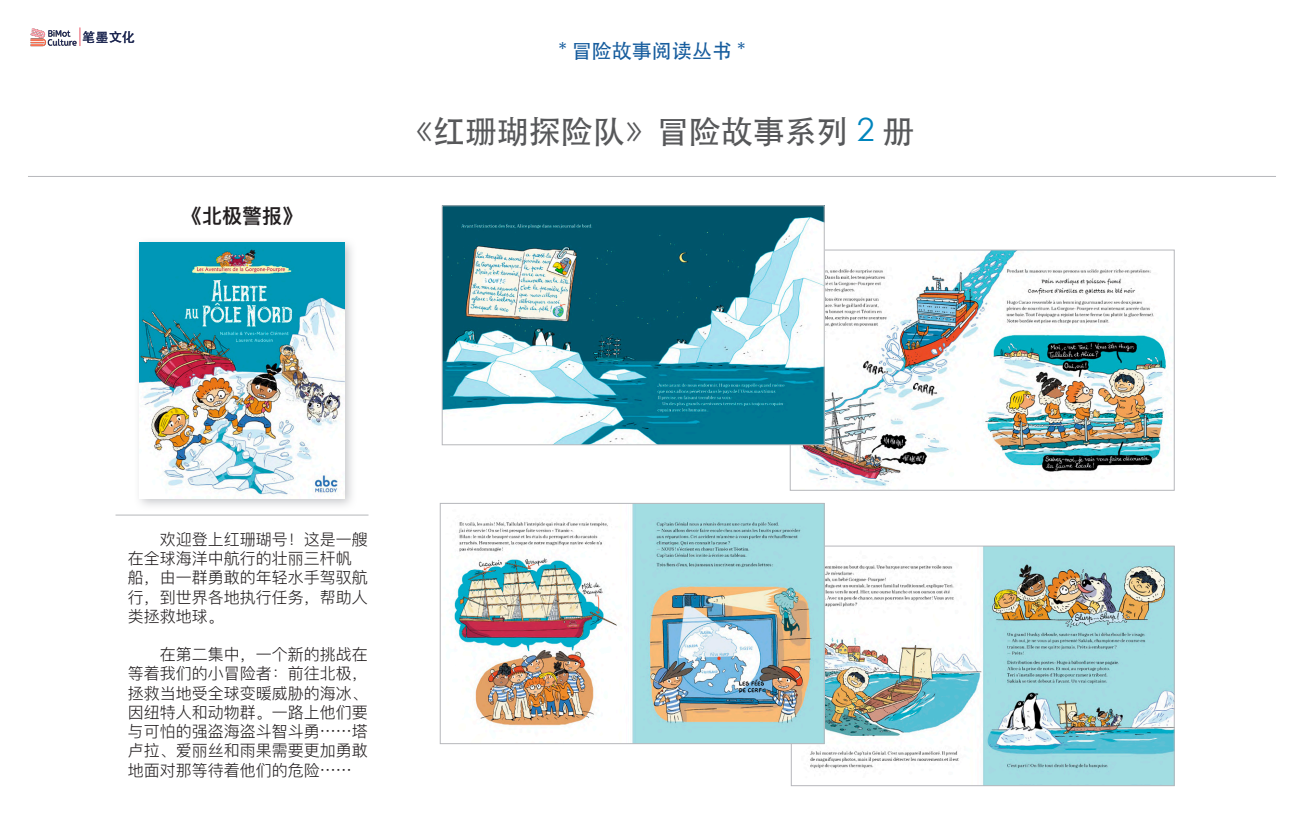
<style>
.page{position:relative;width:1304px;height:840px;background:#fff}
.page>*{position:absolute;margin:0;border:0;box-sizing:border-box;transform-origin:0 0}
.t1{font:32px "ST Heiti";color:#57585a}
.t2{font:20px "ST Heiti";color:#175d9e}
.图书简介{font:600 20px "Ping Fang SC";color:#231f20}
.图书基本信息{font:300 16px/19.2px "Ping Fang SC";color:#231f20}
.t3{font:13.2px "ST Heiti";color:#1c2650}
.s1{color:#0085bd}
.s2{font-family:"Hiragino Sans GB W3";font-weight:400}
</style>
<div class="page">
<img style="left:30px;top:28px;width:47px;height:18px">
<hr style="left:28px;top:176px;width:1248px;height:1px;background:#b6b7bb">
<svg style="left:80px;top:28px;width:1px;height:18px"></svg>
<hr style="left:116px;top:514px;width:253px;height:1px;background:#b6b7bb">
<div style="left:134px;top:236px;width:223px;height:274px;background:#b6b7bb;opacity:.75"></div>
<img style="left:140px;top:242px;width:204px;height:255px">
<img style="left:792px;top:251px;width:375px;height:235px">
<div style="left:790px;top:249px;width:384px;height:241px;border:1px solid #b6b7bb"></div>
<img style="left:793px;top:547px;width:379px;height:236px">
<div style="left:791px;top:545px;width:383px;height:240px;border:1px solid #b6b7bb"></div>
<img style="left:453px;top:505px;width:370px;height:236px">
<div style="left:440px;top:503px;width:385px;height:240px;border:1px solid #b6b7bb"></div>
<img style="left:444px;top:207px;width:379px;height:236px">
<div style="left:442px;top:205px;width:383px;height:240px;border:1px solid #b6b7bb"></div>
<p class="t3" style="left:82px;top:30px;width:54px">笔墨文化</p>
<p class="图书简介" style="left:182px;top:203px;width:122px">《北极警报》</p>
<p class="t2" style="left:558px;top:41px;width:188px">* 冒险故事阅读丛书 *</p>
<p class="t1" style="left:401px;top:115px;width:515px">《红珊瑚探险队》冒险故事系列 <span class="s1">2</span> 册</p>
<p class="图书基本信息" style="left:128px;top:529px;width:242px;text-indent:32px">欢迎登上红珊瑚号！这是一艘在全球海洋中航行的壮丽三杆帆船，由一群勇敢的年轻水手驾驭航行，到世界各地执行任务，帮助人类拯救地球。</p>
<p class="图书基本信息" style="left:128px;top:644px;width:242px;text-align:justify;text-indent:32px">在第二集中，一个新的挑战在等着我们的小冒险者：前往北极，拯救当地受全球变暖威胁的海冰、因纽特人和动物群。一路上他们要与可怕的强盗海盗斗智斗勇<span class="s2">……</span>塔卢拉、爱丽丝和雨果需要更加勇敢地面对那等待着他们的危险<span class="s2">……</span></p>
</div>
